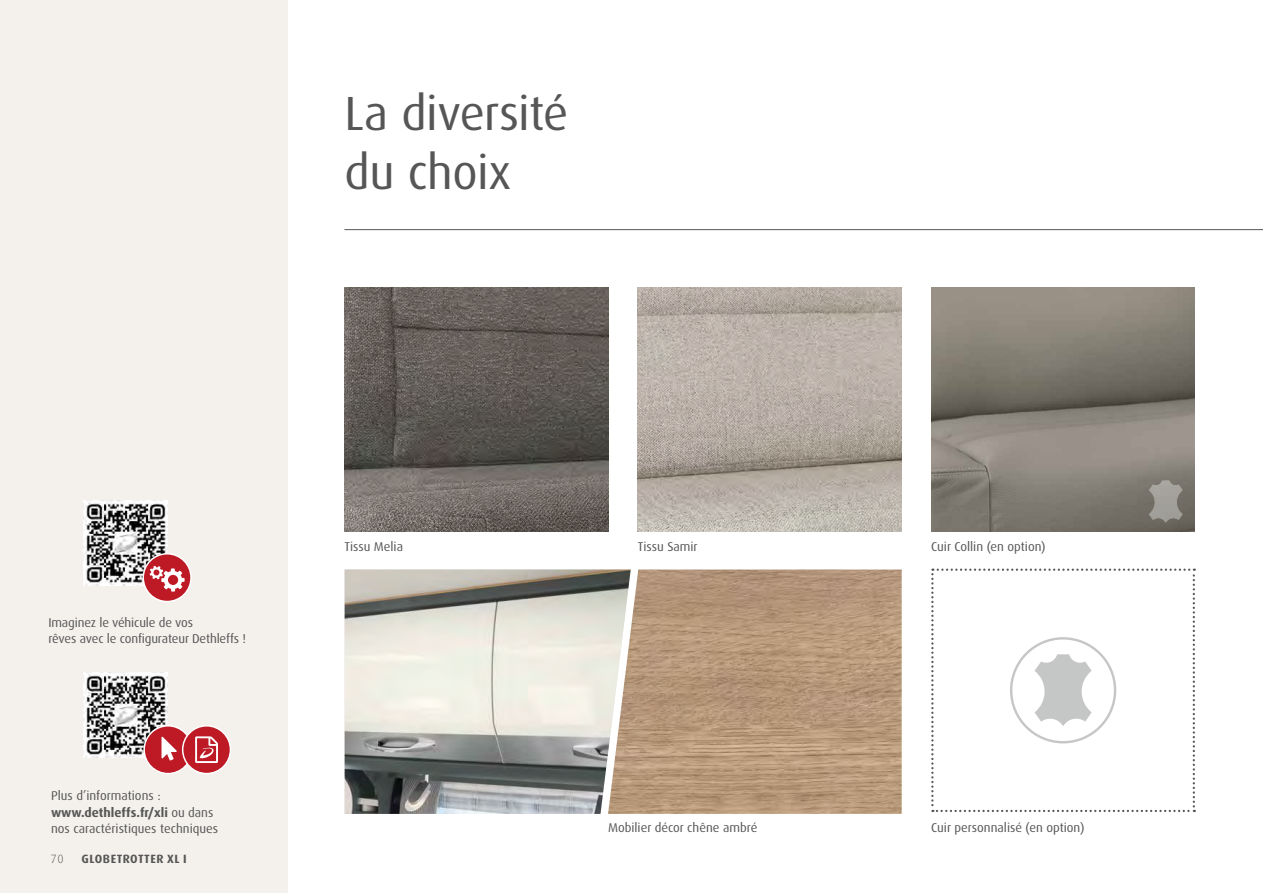
<style>
.page{position:relative;width:1263px;height:893px;background:#fff}
.page>*{position:absolute;margin:0;border:0;box-sizing:border-box;transform-origin:0 0}
.t1{font:48px/58.5px "Dax OT";letter-spacing:-.01em;color:#565656}
.t2{font:12.75px/16.5px "Dax OT";color:#565656}
.t3{font:700 12px "Dax Pro";letter-spacing:.04em;color:#565656}
.t4{font:300 12px "Dax OT";color:#565656}
.s1{font-weight:700}
</style>
<div class="page">
<div style="left:0;top:0;width:288px;height:893px;background:#f4f1ed"></div>
<hr style="left:344px;top:229px;width:919px;height:1px;background:#565656">
<svg style="left:931px;top:569px;width:264px;height:243px"></svg>
<img style="left:345px;top:569px;width:263px;height:245px">
<img style="left:608px;top:569px;width:294px;height:245px">
<img style="left:344px;top:288px;width:264px;height:243px">
<img style="left:638px;top:288px;width:263px;height:243px">
<img style="left:931px;top:288px;width:264px;height:243px">
<svg style="left:1148px;top:480px;width:35px;height:43px;background:#928f88"></svg>
<img style="left:83px;top:673px;width:84px;height:85px">
<div style="left:144px;top:726px;width:48px;height:48px;background:#bd1a26;border-radius:50%"></div>
<div style="left:143px;top:725px;width:50px;height:49px;border:2px solid #fff;border-radius:50%"></div>
<svg style="left:161px;top:737px;width:16px;height:23px"></svg>
<div style="left:183px;top:726px;width:47px;height:48px;background:#bd1a26;border-radius:50%"></div>
<div style="left:182px;top:725px;width:49px;height:49px;border:2px solid #fff;border-radius:50%"></div>
<svg style="left:195px;top:736px;width:23px;height:27px"></svg>
<img style="left:83px;top:501px;width:84px;height:85px">
<div style="left:143px;top:554px;width:48px;height:47px;background:#bd1a26;border-radius:50%"></div>
<div style="left:142px;top:553px;width:50px;height:49px;border:2px solid #fff;border-radius:50%"></div>
<svg style="left:150px;top:566px;width:35px;height:26px"></svg>
<h1 class="t1" style="left:344px;top:85px;width:225px">La diversité du choix</h1>
<p class="t2" style="left:48px;top:614px;width:199px">Imaginez le véhicule de vos<br>rêves avec le configurateur Dethleffs !</p>
<p class="t2" style="left:51px;top:788px;width:169px">Plus d’informations : <span class="s1">www.dethleffs.fr/xli</span> ou dans nos caractéristiques techniques</p>
<p class="t4" style="left:51px;top:851px;width:14px">70</p>
<p class="t3" style="left:82px;top:851px;width:107px">GLOBETROTTER XL I</p>
<p class="t2" style="left:344px;top:538px;width:60px">Tissu Melia</p>
<p class="t2" style="left:638px;top:538px;width:61px">Tissu Samir</p>
<p class="t2" style="left:931px;top:538px;width:116px">Cuir Collin (en option)</p>
<p class="t2" style="left:608px;top:820px;width:151px">Mobilier décor chêne ambré</p>
<p class="t2" style="left:931px;top:819px;width:155px">Cuir personnalisé (en option)</p>
</div>
